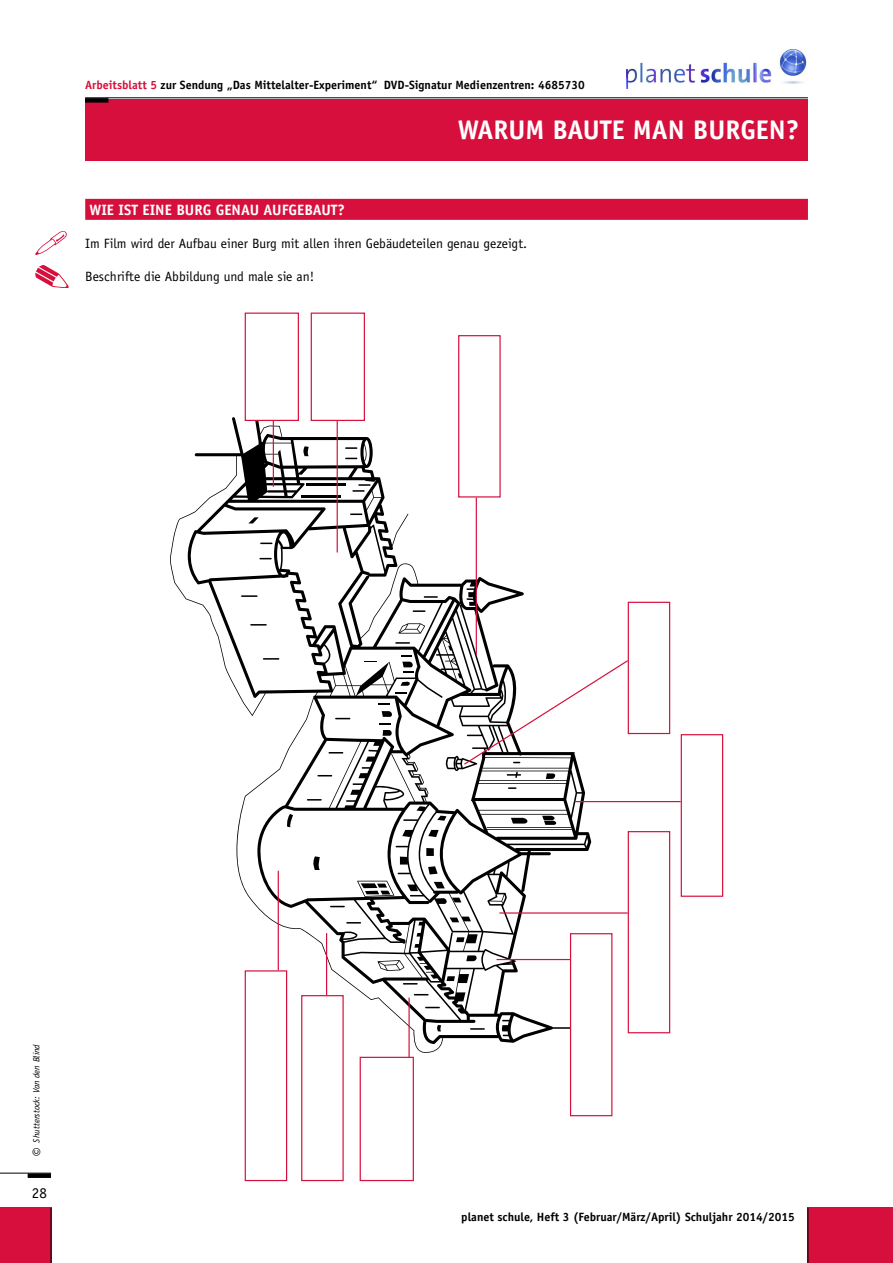
<style>
.page{position:relative;width:893px;height:1263px;background:#fff}
.page>*{position:absolute;margin:0;border:0;box-sizing:border-box;transform-origin:0 0}
.t1{font:700 27px "Officina Sans Std";color:#fff}
.t2{font:700 15px "Officina Sans Std";color:#fff}
.t3{font:15px "Officina Sans Std";color:#000}
.t4{font:13.5px "Officina Sans Std";color:#000}
.t5{font:700 12px "Officina Sans Std";color:#000}
.t6{font:italic 9px "Officina Sans Std";color:#000}
.s1{color:#d60f3c}
.s2{font-size:16.5px}
</style>
<div class="page">
<div style="left:807px;top:1208px;width:86px;height:55px;background:#d60f3c"></div>
<div style="left:0;top:1208px;width:51px;height:55px;background:#d60f3c"></div>
<hr style="left:807px;top:1208px;width:1px;height:55px;background:#000">
<hr style="left:0;top:1173px;width:51px;height:1px;background:#000">
<div style="left:28px;top:1173px;width:23px;height:5px;background:#000"></div>
<hr style="left:51px;top:1208px;width:1px;height:55px;background:#000">
<div style="left:85px;top:99px;width:723px;height:62px;background:#d60f3c"></div>
<hr style="left:85px;top:97px;width:723px;height:1px;background:#000">
<div style="left:85px;top:98px;width:23px;height:5px;background:#000"></div>
<div style="left:85px;top:199px;width:723px;height:21px;background:#d60f3c"></div>
<svg style="left:35px;top:231px;width:32px;height:24px"></svg>
<svg style="left:35px;top:265px;width:34px;height:23px"></svg>
<svg style="left:170px;top:417px;width:421px;height:636px"></svg>
<div style="left:681px;top:734px;width:42px;height:163px;border:1px solid #d60f3c"></div>
<hr style="left:575px;top:801px;width:106px;height:1px;background:#d60f3c">
<div style="left:628px;top:831px;width:42px;height:202px;border:1px solid #d60f3c"></div>
<hr style="left:499px;top:912px;width:129px;height:2px;background:#d60f3c">
<div style="left:570px;top:933px;width:42px;height:183px;background:#fff;border:1px solid #d60f3c"></div>
<hr style="left:497px;top:959px;width:73px;height:1px;background:#d60f3c">
<div style="left:628px;top:602px;width:42px;height:132px;border:1px solid #d60f3c"></div>
<svg style="left:446px;top:659px;width:183px;height:120px"></svg>
<div style="left:458px;top:335px;width:43px;height:162px;border:1px solid #d60f3c"></div>
<hr style="left:476px;top:497px;width:1px;height:158px;background:#d60f3c">
<div style="left:311px;top:313px;width:54px;height:108px;border:1px solid #d60f3c"></div>
<hr style="left:337px;top:421px;width:1px;height:131px;background:#d60f3c">
<div style="left:245px;top:313px;width:54px;height:108px;background:#fff;border:1px solid #d60f3c"></div>
<hr style="left:273px;top:421px;width:1px;height:66px;background:#d60f3c">
<div style="left:245px;top:970px;width:42px;height:211px;background:#fff;border:1px solid #d60f3c"></div>
<hr style="left:278px;top:871px;width:1px;height:99px;background:#d60f3c">
<div style="left:301px;top:995px;width:43px;height:186px;background:#fff;border:1px solid #d60f3c"></div>
<hr style="left:326px;top:933px;width:1px;height:62px;background:#d60f3c">
<div style="left:360px;top:1057px;width:54px;height:124px;border:1px solid #d60f3c"></div>
<hr style="left:408px;top:998px;width:2px;height:59px;background:#d60f3c">
<img style="left:627px;top:49px;width:179px;height:39px">
<p class="t5" style="left:85px;top:78px;width:501px"><span class="s1">Arbeitsblatt 5</span> zur Sendung „Das Mittelalter-Experiment“ DVD-Signatur Medienzentren: 4685730</p>
<h1 class="t1" style="left:458px;top:113px;width:343px">WARUM BAUTE MAN BURGEN?</h1>
<p class="t2" style="left:89px;top:200px;width:257px">WIE IST EINE BURG GENAU AUFGEBAUT?</p>
<p class="t4" style="left:85px;top:235px;width:443px">Im Film wird der Aufbau einer Burg mit allen ihren Gebäudeteilen genau gezeigt.</p>
<p class="t4" style="left:85px;top:268px;width:231px">Beschrifte die Abbildung und male sie an!</p>
<p class="t6" style="left:31px;top:1157px;width:114px;rotate:-90deg"><span class="s2">©</span> Shutterstock: Van den Blind</p>
<p class="t3" style="left:32px;top:1184px;width:16px">28</p>
<p class="t5" style="left:461px;top:1209px;width:335px">planet schule, Heft 3 (Februar/März/April) Schuljahr 2014/2015</p>
</div>
